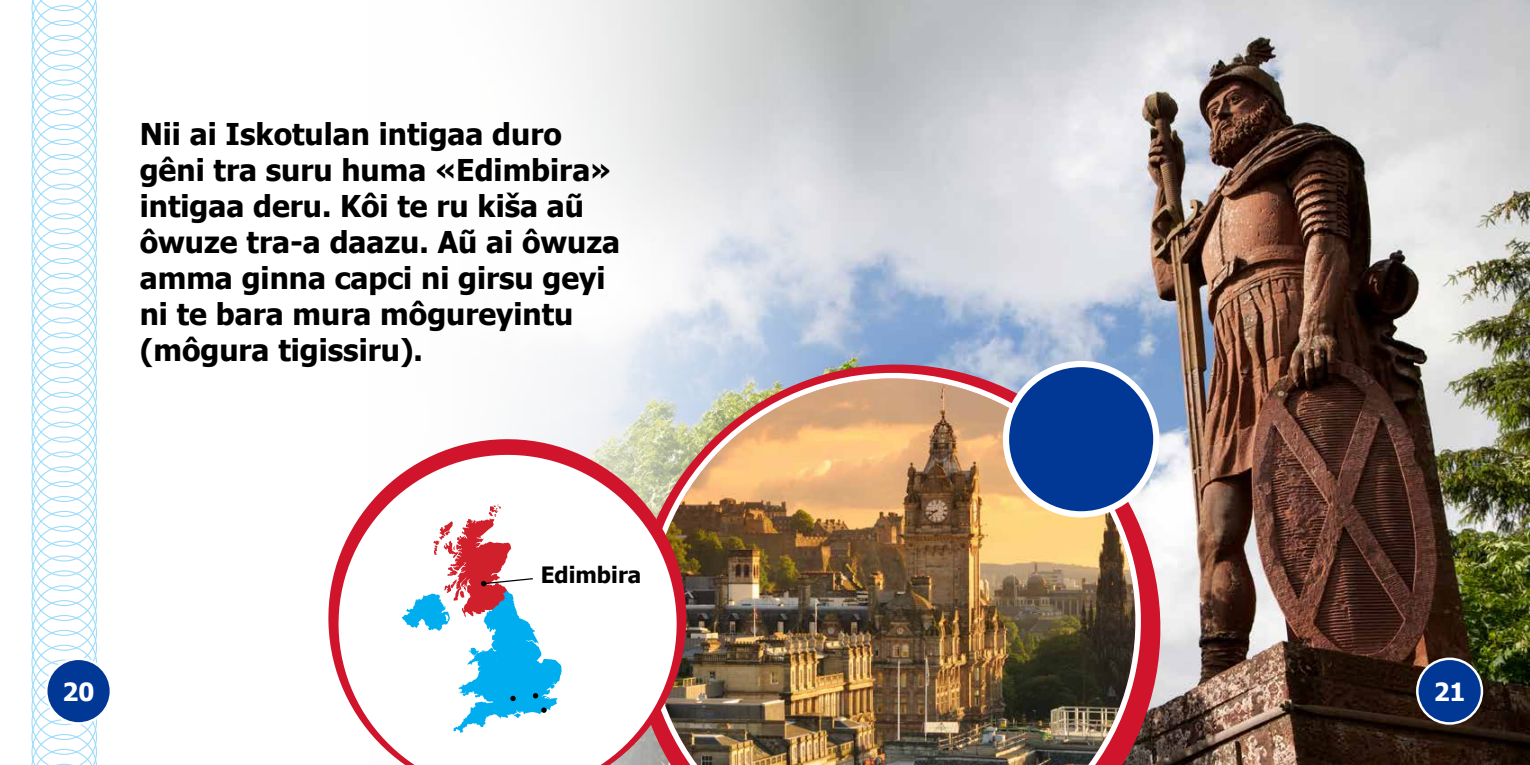
<style>
.page{position:relative;width:1530px;height:765px;background:#fff}
.page>*{position:absolute;margin:0;border:0;box-sizing:border-box;transform-origin:0 0}
.t1{font:700 30px/36px "Tahoma";color:#000}
.t2{font:700 25px "Tahoma";color:#fff}
.t3{font:700 22.5px "Tahoma";color:#000}
</style>
<div class="page">
<img style="left:542px;top:0;width:988px;height:765px">
<svg style="left:607px;top:339px;width:579px;height:426px"></svg>
<img style="left:616px;top:344px;width:554px;height:421px">
<div style="left:1006px;top:364px;width:150px;height:150px;background:#013896;border-radius:50%"></div>
<div style="left:1003px;top:361px;width:156px;height:157px;border:6px solid #fff;border-radius:50%"></div>
<svg style="left:31px;top:704px;width:66px;height:61px"></svg>
<div style="left:31px;top:600px;width:66px;height:66px;border:1px solid #9ddcf9;border-radius:50%"></div>
<div style="left:31px;top:585px;width:66px;height:66px;border:1px solid #9ddcf9;border-radius:50%"></div>
<div style="left:31px;top:570px;width:66px;height:66px;border:1px solid #9ddcf9;border-radius:50%"></div>
<div style="left:31px;top:555px;width:66px;height:66px;border:1px solid #9ddcf9;border-radius:50%"></div>
<div style="left:31px;top:541px;width:66px;height:65px;border:1px solid #9ddcf9;border-radius:50%"></div>
<div style="left:31px;top:526px;width:66px;height:65px;border:1px solid #9ddcf9;border-radius:50%"></div>
<div style="left:31px;top:511px;width:66px;height:65px;border:1px solid #9ddcf9;border-radius:50%"></div>
<div style="left:31px;top:496px;width:66px;height:66px;border:1px solid #9ddcf9;border-radius:50%"></div>
<div style="left:31px;top:481px;width:66px;height:66px;border:1px solid #9ddcf9;border-radius:50%"></div>
<div style="left:31px;top:466px;width:66px;height:66px;border:1px solid #9ddcf9;border-radius:50%"></div>
<div style="left:31px;top:451px;width:66px;height:66px;border:1px solid #9ddcf9;border-radius:50%"></div>
<div style="left:31px;top:436px;width:66px;height:66px;border:1px solid #9ddcf9;border-radius:50%"></div>
<div style="left:31px;top:422px;width:66px;height:65px;border:1px solid #9ddcf9;border-radius:50%"></div>
<div style="left:31px;top:407px;width:66px;height:65px;border:1px solid #9ddcf9;border-radius:50%"></div>
<div style="left:31px;top:392px;width:66px;height:65px;border:1px solid #9ddcf9;border-radius:50%"></div>
<div style="left:31px;top:377px;width:66px;height:66px;border:1px solid #9ddcf9;border-radius:50%"></div>
<div style="left:31px;top:362px;width:66px;height:66px;border:1px solid #9ddcf9;border-radius:50%"></div>
<div style="left:31px;top:347px;width:66px;height:66px;border:1px solid #9ddcf9;border-radius:50%"></div>
<div style="left:31px;top:332px;width:66px;height:66px;border:1px solid #9ddcf9;border-radius:50%"></div>
<div style="left:31px;top:317px;width:66px;height:66px;border:1px solid #9ddcf9;border-radius:50%"></div>
<div style="left:31px;top:303px;width:66px;height:65px;border:1px solid #9ddcf9;border-radius:50%"></div>
<div style="left:31px;top:288px;width:66px;height:65px;border:1px solid #9ddcf9;border-radius:50%"></div>
<div style="left:31px;top:273px;width:66px;height:65px;border:1px solid #9ddcf9;border-radius:50%"></div>
<div style="left:31px;top:258px;width:66px;height:66px;border:1px solid #9ddcf9;border-radius:50%"></div>
<div style="left:31px;top:243px;width:66px;height:66px;border:1px solid #9ddcf9;border-radius:50%"></div>
<div style="left:31px;top:228px;width:66px;height:66px;border:1px solid #9ddcf9;border-radius:50%"></div>
<div style="left:31px;top:213px;width:66px;height:66px;border:1px solid #9ddcf9;border-radius:50%"></div>
<div style="left:31px;top:198px;width:66px;height:66px;border:1px solid #9ddcf9;border-radius:50%"></div>
<div style="left:31px;top:184px;width:66px;height:65px;border:1px solid #9ddcf9;border-radius:50%"></div>
<div style="left:31px;top:169px;width:66px;height:65px;border:1px solid #9ddcf9;border-radius:50%"></div>
<div style="left:31px;top:154px;width:66px;height:65px;border:1px solid #9ddcf9;border-radius:50%"></div>
<div style="left:31px;top:139px;width:66px;height:66px;border:1px solid #9ddcf9;border-radius:50%"></div>
<div style="left:31px;top:124px;width:66px;height:66px;border:1px solid #9ddcf9;border-radius:50%"></div>
<div style="left:31px;top:109px;width:66px;height:66px;border:1px solid #9ddcf9;border-radius:50%"></div>
<div style="left:31px;top:94px;width:66px;height:66px;border:1px solid #9ddcf9;border-radius:50%"></div>
<div style="left:31px;top:79px;width:66px;height:66px;border:1px solid #9ddcf9;border-radius:50%"></div>
<div style="left:31px;top:65px;width:66px;height:65px;border:1px solid #9ddcf9;border-radius:50%"></div>
<svg style="left:31px;top:0;width:66px;height:56px"></svg>
<img style="left:328px;top:437px;width:361px;height:328px">
<svg style="left:337px;top:455px;width:340px;height:310px"></svg>
<svg style="left:402px;top:504px;width:160px;height:229px"></svg>
<div style="left:1417px;top:659px;width:65px;height:64px;background:#013896;border-radius:50%"></div>
<div style="left:1416px;top:658px;width:67px;height:67px;border:2px solid #fff;border-radius:50%"></div>
<div style="left:46px;top:659px;width:65px;height:64px;background:#013896;border-radius:50%"></div>
<div style="left:45px;top:658px;width:67px;height:67px;border:2px solid #fff;border-radius:50%"></div>
<p class="t1" style="left:140px;top:114px;width:482px">Nii ai Iskotulan intigaa duro gêni tra suru huma «Edimbira» intigaa deru. Kôi te ru kiša aũ ôwuze tra-a daazu. Aũ ai ôwuza amma ginna capci ni girsu geyi ni te bara mura môgureyintu (môgura tigissiru).</p>
<p class="t3" style="left:541px;top:559px;width:102px">Edimbira</p>
<p class="t2" style="left:63px;top:674px;width:33px">20</p>
<p class="t2" style="left:1434px;top:674px;width:33px">21</p>
</div>
